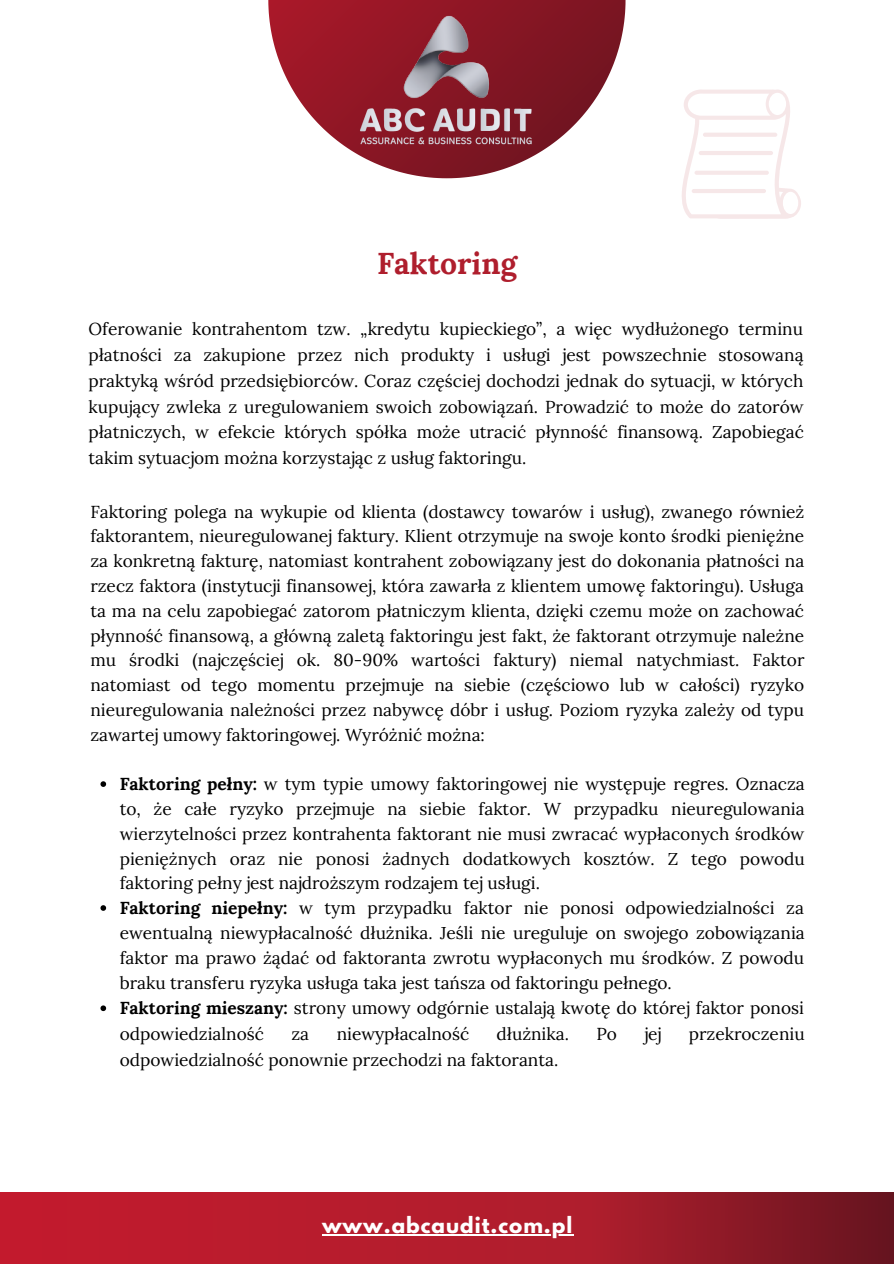
<style>
.page{position:relative;width:894px;height:1264px;background:#fff}
.page>*{position:absolute;margin:0;border:0;box-sizing:border-box;transform-origin:0 0}
.t1{font:700 30px "Lora";color:#af1e2d}
.t2{font:700 19.8px "League Spartan";letter-spacing:.05em;color:#fff}
.t3{font:17.25px/24.8px "Lora";color:#000;text-align:justify}
.s1{font-weight:700}
</style>
<div class="page">
<svg style="left:0;top:1192px;width:893px;height:71px;background:#a91c2c"></svg>
<svg style="left:268px;top:0;width:357px;height:113px"></svg>
<svg style="left:100px;top:781px;width:6px;height:6px"></svg>
<svg style="left:100px;top:905px;width:6px;height:5px"></svg>
<svg style="left:100px;top:1005px;width:6px;height:6px"></svg>
<svg style="left:682px;top:89px;width:118px;height:130px"></svg>
<img style="left:308px;top:0;width:277px;height:179px">
<hr style="left:322px;top:1233px;width:221px;height:1px;background:#fff">
<hr style="left:543px;top:1233px;width:30px;height:1px;background:#fff">
<p class="t1" style="left:377px;top:244px;width:142px">Faktoring</p>
<p class="t3" style="left:88px;top:315px;width:716px;line-height:26px">Oferowanie kontrahentom tzw. „kredytu kupieckiego”, a więc wydłużonego terminu płatności za zakupione przez nich produkty i usługi jest powszechnie stosowaną praktyką wśród przedsiębiorców. Coraz częściej dochodzi jednak do sytuacji, w których kupujący zwleka z uregulowaniem swoich zobowiązań. Prowadzić to może do zatorów płatniczych, w efekcie których spółka może utracić płynność finansową. Zapobiegać takim sytuacjom można korzystając z usług faktoringu.</p>
<p class="t3" style="left:90px;top:499px;width:715px">Faktoring polega na wykupie od klienta (dostawcy towarów i usług), zwanego również faktorantem, nieuregulowanej faktury. Klient otrzymuje na swoje konto środki pieniężne za konkretną fakturę, natomiast kontrahent zobowiązany jest do dokonania płatności na rzecz faktora (instytucji finansowej, która zawarła z klientem umowę faktoringu). Usługa ta ma na celu zapobiegać zatorom płatniczym klienta, dzięki czemu może on zachować płynność finansową, a główną zaletą faktoringu jest fakt, że faktorant otrzymuje należne mu środki (najczęściej ok. 80-90% wartości faktury) niemal natychmiast. Faktor natomiast od tego momentu przejmuje na siebie (częściowo lub w całości) ryzyko nieuregulowania należności przez nabywcę dóbr i usług. Poziom ryzyka zależy od typu zawartej umowy faktoringowej. Wyróżnić można:</p>
<p class="t3" style="left:120px;top:771px;width:686px"><span class="s1">Faktoring pełny:</span> w tym typie umowy faktoringowej nie występuje regres. Oznacza to, że całe ryzyko przejmuje na siebie faktor. W przypadku nieuregulowania wierzytelności przez kontrahenta faktorant nie musi zwracać wypłaconych środków pieniężnych oraz nie ponosi żadnych dodatkowych kosztów. Z tego powodu faktoring pełny jest najdroższym rodzajem tej usługi.</p>
<p class="t3" style="left:120px;top:895px;width:686px"><span class="s1">Faktoring niepełny:</span> w tym przypadku faktor nie ponosi odpowiedzialności za ewentualną niewypłacalność dłużnika. Jeśli nie ureguluje on swojego zobowiązania faktor ma prawo żądać od faktoranta zwrotu wypłaconych mu środków. Z powodu braku transferu ryzyka usługa taka jest tańsza od faktoringu pełnego.</p>
<p class="t3" style="left:120px;top:995px;width:685px;line-height:26px"><span class="s1">Faktoring mieszany:</span> strony umowy odgórnie ustalają kwotę do której faktor ponosi odpowiedzialność</p>
<p class="t3" style="left:291px;top:1021px;width:19px">za</p>
<p class="t3" style="left:336px;top:1021px;width:134px">niewypłacalność</p>
<p class="t3" style="left:496px;top:1021px;width:74px">dłużnika.</p>
<p class="t3" style="left:596px;top:1021px;width:22px">Po</p>
<p class="t3" style="left:644px;top:1021px;width:18px">jej</p>
<p class="t3" style="left:688px;top:1021px;width:117px">przekroczeniu</p>
<p class="t3" style="left:120px;top:1047px;width:440px">odpowiedzialność ponownie przechodzi na faktoranta.</p>
<p class="t2" style="left:322px;top:1214px;width:252px">www.abcaudit.com.pl</p>
</div>
